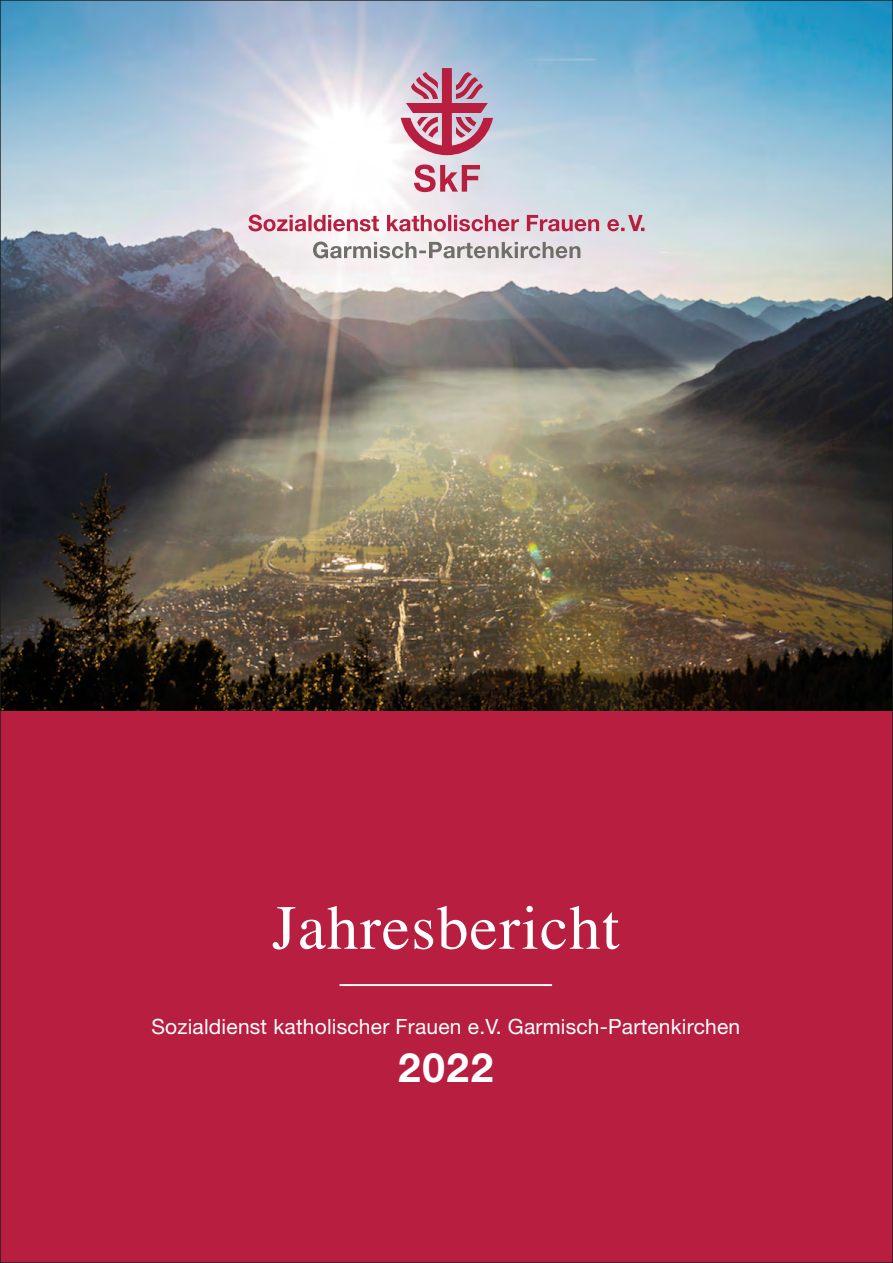
<style>
.page{position:relative;width:893px;height:1263px;background:#fff}
.page>*{position:absolute;margin:0;border:0;box-sizing:border-box;transform-origin:0 0}
.t1{font:63px "Times";letter-spacing:.02em;color:#fff}
.t2{font:700 40.5px "Helvetica Neue LT Std";color:#fff}
.t3{font:21px "Helvetica Neue LT Std";letter-spacing:.01em;color:#fff}
</style>
<div class="page">
<div style="left:0;top:710px;width:893px;height:553px;background:#b71e3f"></div>
<img style="left:2px;top:2px;width:889px;height:708px">
<svg style="left:414px;top:164px;width:66px;height:28px"></svg>
<svg style="left:401px;top:68px;width:92px;height:87px"></svg>
<svg style="left:313px;top:241px;width:267px;height:17px"></svg>
<svg style="left:248px;top:215px;width:397px;height:16px"></svg>
<hr style="left:339px;top:984px;width:213px;height:2px;background:#fff">
<h1 class="t1" style="left:272px;top:869px;width:349px">Jahresbericht</h1>
<p class="t3" style="left:151px;top:1014px;width:590px">Sozialdienst katholischer Frauen e.V. Garmisch-Partenkirchen</p>
<h2 class="t2" style="left:398px;top:1042px;width:96px">2022</h2>
</div>
